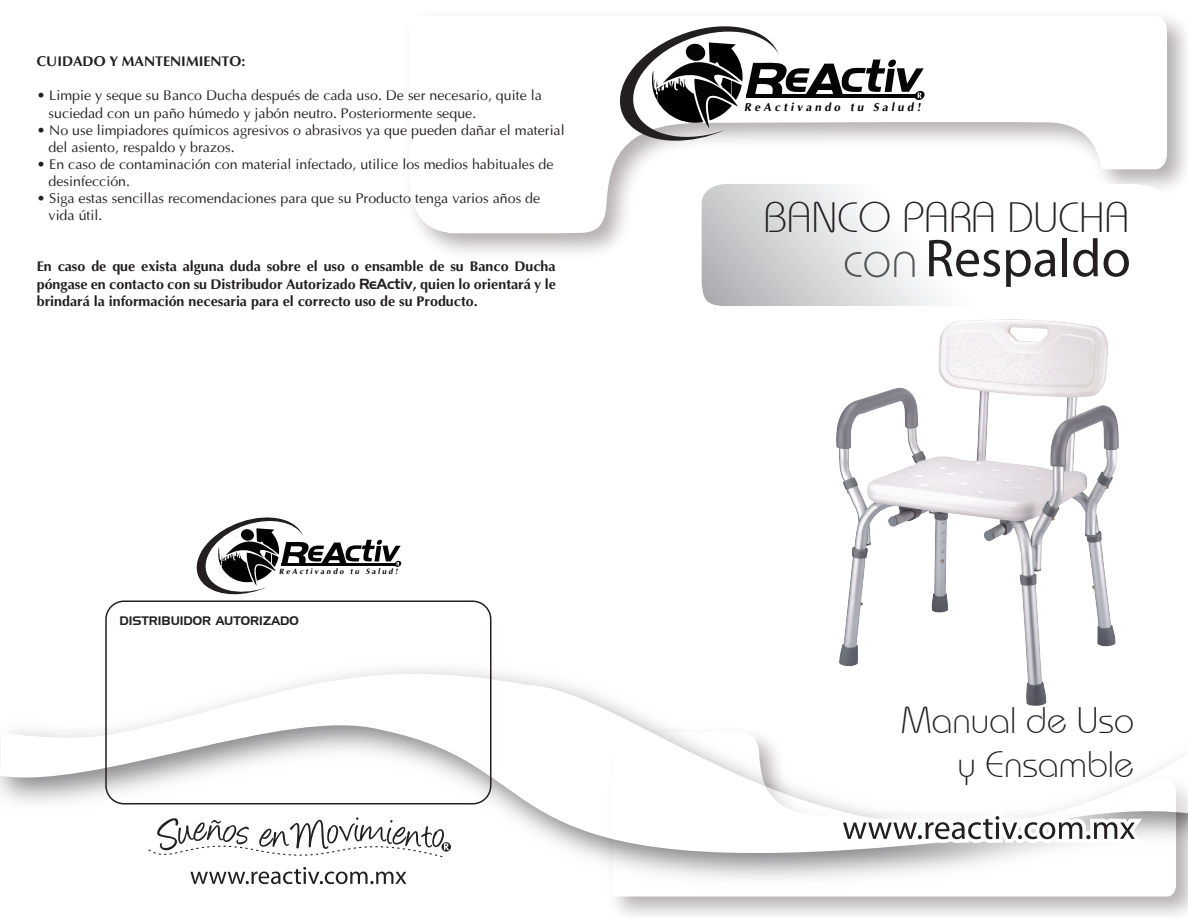
<style>
.page{position:relative;width:1188px;height:918px;background:#fff}
.page>*{position:absolute;margin:0;border:0;box-sizing:border-box;transform-origin:0 0}
.t1{font:53.7px "Myriad Pro";color:#231f20}
.t2{font:300 42.3px "Bauhaus IT Cby BT";color:#231f20}
.t3{font:300 36.75px/44.1px "Bauhaus IT Cby BT";color:#231f20;text-align:right}
.t4{font:14.25px/17.1px "Ottawa Plain";color:#231f20}
.t5{font:14.25px/17.1px "Ottawa";color:#231f20;text-align:justify}
.t6{font:12px "Handel Gothic BT";color:#231f20}
.t7{font:italic 11.55px "Ottawa";color:#040504}
.t8{font:italic 7.8px "Ottawa";color:#040504}
.s1{font-family:"Handel Gothic BT"}
.s2{font-family:"Bauhaus IT Cby BT";font-weight:300;font-size:52.95px;color:#57585a}
</style>
<div class="page">
<svg style="left:409px;top:16px;width:758px;height:217px"></svg>
<svg style="left:701px;top:184px;width:466px;height:122px"></svg>
<svg style="left:0;top:669px;width:1188px;height:226px"></svg>
<svg style="left:833px;top:751px;width:316px;height:163px"></svg>
<svg style="left:609px;top:19px;width:316px;height:126px"></svg>
<svg style="left:196px;top:517px;width:206px;height:78px"></svg>
<svg style="left:148px;top:800px;width:303px;height:95px"></svg>
<div style="left:105px;top:601px;width:387px;height:204px;border:2px solid #231f20;border-radius:18px"></div>
<img style="left:837px;top:320px;width:281px;height:385px">
<p class="t5" style="left:37px;top:53px;width:210px">CUIDADO Y MANTENIMIENTO:</p>
<p class="t4" style="left:49px;top:87px;width:495px;text-indent:-12px">• Limpie y seque su Banco Ducha después de cada uso. De ser necesario, quite la suciedad con un paño húmedo y jabón neutro. Posteriormente seque.</p>
<p class="t4" style="left:49px;top:121px;width:518px;text-indent:-12px">• No use limpiadores químicos agresivos o abrasivos ya que pueden dañar el material del asiento, respaldo y brazos.</p>
<p class="t4" style="left:49px;top:156px;width:507px;text-indent:-12px">• En caso de contaminación con material infectado, utilice los medios habituales de desinfección.</p>
<p class="t4" style="left:49px;top:190px;width:493px;text-indent:-12px">• Siga estas sencillas recomendaciones para que su Producto tenga varios años de vida útil.</p>
<p class="t5" style="left:37px;top:258px;width:521px">En caso de que exista alguna duda sobre el uso o ensamble de su Banco Ducha póngase en contacto con su Distribudor Autorizado <span class="s1">ReActiv</span>, quien lo orientará y le brindará la información necesaria para el correcto uso de su Producto.</p>
<p class="t8" style="left:279px;top:567px;width:121px">R e A c t i v a n d o t u S a l u d !</p>
<p class="t6" style="left:120px;top:613px;width:181px">DISTRIBUIDOR AUTORIZADO</p>
<p class="t7" style="left:744px;top:100px;width:180px">R e A c t i v a n d o t u S a l u d !</p>
<h2 class="t2" style="left:764px;top:191px;width:367px">BANCO PARA DUCHA</h2>
<h1 class="t1" style="left:842px;top:225px;width:290px"><span class="s2">con</span> Respaldo</h1>
<h3 class="t3" style="left:901px;top:697px;width:234px">Manual de Uso y Ensamble</h3>
</div>
